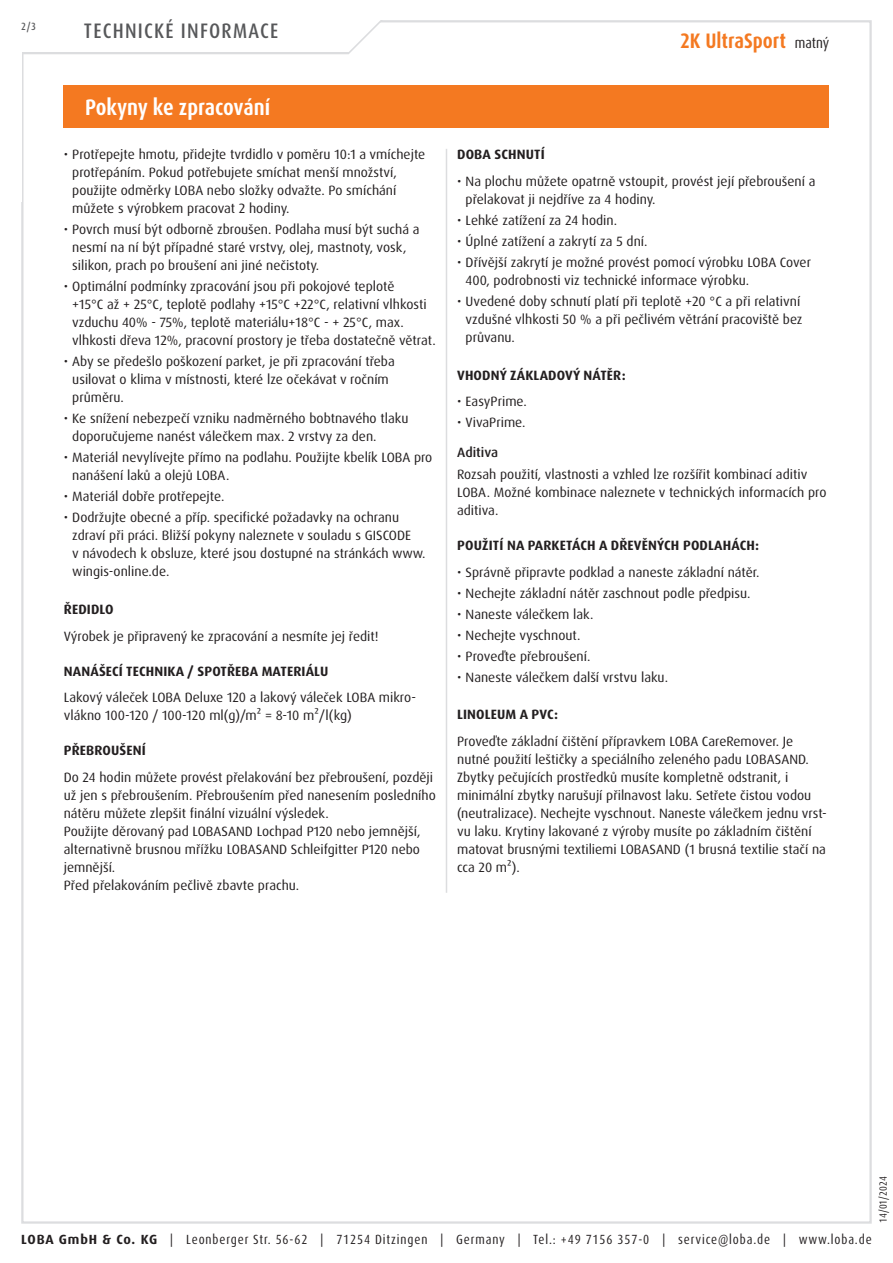
<style>
.page{position:relative;width:893px;height:1263px;background:#fff}
.page>*{position:absolute;margin:0;border:0;box-sizing:border-box;transform-origin:0 0}
.Abschnitt{font:700 condensed 22.5px "Dax Pro";color:#fff}
.t1{font:500 condensed 21px "Dax Pro";letter-spacing:.06em;color:#57585a}
.t2{font:700 condensed 21px "Dax Pro";color:#f47921}
.Text{font:13.5px/18px "Dax Pro";color:#231f20}
.t3{font:700 13.5px "Dax Pro";letter-spacing:.01em;color:#231f20}
.t4{font:500 13.5px "Dax Pro";color:#231f20}
.t5{font:condensed 13.35px "Dax Pro";letter-spacing:.065em;color:#231f20}
.t6{font:condensed 10.5px "Dax Pro";color:#231f20}
.t7{font:500 condensed 10.5px "Dax Pro";color:#57585a}
.s1{font-weight:400;font-size:15px;color:#231f20}
.s2{font-weight:700;font-stretch:normal}
</style>
<div class="page">
<svg style="left:22px;top:20px;width:410px;height:35px"></svg>
<div style="left:64px;top:85px;width:765px;height:43px;background:#f47921"></div>
<hr style="left:446px;top:149px;width:1px;height:744px;background:#dcdddf">
<p class="t7" style="left:21px;top:19px;width:16px">2/3</p>
<h2 class="t1" style="left:84px;top:17px;width:196px">TECHNICKÉ INFORMACE</h2>
<p class="Abschnitt" style="left:85px;top:93px;width:187px">Pokyny ke zpracování</p>
<p class="Text" style="left:72px;top:146px;width:354px;text-indent:-9px">• Protřepejte hmotu, přidejte tvrdidlo v poměru 10:1 a vmíchejte protřepáním. Pokud potřebujete smíchat menší množství, použijte odměrky LOBA nebo složky odvažte. Po smíchání můžete s výrobkem pracovat 2 hodiny.</p>
<p class="Text" style="left:72px;top:221px;width:349px;text-indent:-9px">• Povrch musí být odborně zbroušen. Podlaha musí být suchá a nesmí na ní být případné staré vrstvy, olej, mastnoty, vosk, silikon, prach po broušení ani jiné nečistoty.</p>
<p class="Text" style="left:72px;top:278px;width:365px;text-indent:-9px">• Optimální podmínky zpracování jsou při pokojové teplotě<br>+15°C až + 25°C, teplotě podlahy +15°C +22°C, relativní vlhkosti vzduchu 40% - 75%, teplotě materiálu+18°C - + 25°C, max. vlhkosti dřeva 12%, pracovní prostory je třeba dostatečně větrat.</p>
<p class="Text" style="left:72px;top:353px;width:324px;text-indent:-9px">• Aby se předešlo poškození parket, je při zpracování třeba usilovat o klima v místnosti, které lze očekávat v ročním průměru.</p>
<p class="Text" style="left:72px;top:410px;width:338px;text-indent:-9px">• Ke snížení nebezpečí vzniku nadměrného bobtnavého tlaku doporučujeme nanést válečkem max. 2 vrstvy za den.</p>
<p class="Text" style="left:72px;top:449px;width:362px;text-indent:-9px">• Materiál nevylívejte přímo na podlahu. Použijte kbelík LOBA pro nanášení laků a olejů LOBA.</p>
<p class="Text" style="left:64px;top:488px;width:162px">• Materiál dobře protřepejte.</p>
<p class="Text" style="left:72px;top:509px;width:355px;text-indent:-9px">• Dodržujte obecné a příp. specifické požadavky na ochranu zdraví při práci. Bližší pokyny naleznete v souladu s GISCODE<br>v návodech k obsluze, které jsou dostupné na stránkách www. wingis-online.de.</p>
<p class="t3" style="left:64px;top:601px;width:51px">ŘEDIDLO</p>
<p class="Text" style="left:64px;top:627px;width:316px">Výrobek je připravený ke zpracování a nesmíte jej ředit!</p>
<p class="t3" style="left:64px;top:662px;width:266px">NANÁŠECÍ TECHNIKA / SPOTŘEBA MATERIÁLU</p>
<p class="Text" style="left:64px;top:689px;width:354px">Lakový váleček LOBA Deluxe 120 a lakový váleček LOBA mikro&shy;vlákno 100-120 / 100-120 ml(g)/m² = 8-10 m²/l(kg)</p>
<p class="t3" style="left:64px;top:742px;width:83px">PŘEBROUŠENÍ</p>
<p class="Text" style="left:64px;top:768px;width:374px">Do 24 hodin můžete provést přelakování bez přebroušení, později už jen s přebroušením. Přebroušením před nanesením posledního nátěru můžete zlepšit finální vizuální výsledek.</p>
<p class="Text" style="left:64px;top:822px;width:358px;text-align:justify">Použijte děrovaný pad LOBASAND Lochpad P120 nebo jemnější, alternativně brusnou mřížku LOBASAND Schleifgitter P120 nebo jemnější.</p>
<p class="Text" style="left:64px;top:876px;width:237px">Před přelakováním pečlivě zbavte prachu.</p>
<h2 class="t2" style="left:680px;top:28px;width:151px">2K UltraSport <span class="s1">matný</span></h2>
<p class="t3" style="left:457px;top:146px;width:89px">DOBA SCHNUTÍ</p>
<p class="Text" style="left:466px;top:172px;width:351px;text-indent:-9px">• Na plochu můžete opatrně vstoupit, provést její přebroušení a přelakovat ji nejdříve za 4 hodiny.</p>
<p class="Text" style="left:457px;top:211px;width:162px">• Lehké zatížení za 24 hodin.</p>
<p class="Text" style="left:457px;top:232px;width:192px">• Úplné zatížení a zakrytí za 5 dní.</p>
<p class="Text" style="left:466px;top:253px;width:347px;text-indent:-9px">• Dřívější zakrytí je možné provést pomocí výrobku LOBA Cover<br>400, podrobnosti viz technické informace výrobku.</p>
<p class="Text" style="left:466px;top:292px;width:338px;text-indent:-9px">• Uvedené doby schnutí platí při teplotě +20 °C a při relativní vzdušné vlhkosti 50 % a při pečlivém větrání pracoviště bez průvanu.</p>
<p class="t3" style="left:457px;top:366px;width:170px">VHODNÝ ZÁKLADOVÝ NÁTĚR:</p>
<p class="Text" style="left:457px;top:393px;width:71px">• EasyPrime.</p>
<p class="Text" style="left:457px;top:414px;width:70px">• VivaPrime.</p>
<p class="t4" style="left:457px;top:443px;width:43px">Aditiva</p>
<p class="Text" style="left:457px;top:465px;width:371px">Rozsah použití, vlastnosti a vzhled lze rozšířit kombinací aditiv<br>LOBA. Možné kombinace naleznete v technických informacích pro aditiva.</p>
<p class="t3" style="left:457px;top:537px;width:303px">POUŽITÍ NA PARKETÁCH A DŘEVĚNÝCH PODLAHÁCH:</p>
<p class="Text" style="left:457px;top:563px;width:304px">• Správně připravte podklad a naneste základní nátěr.</p>
<p class="Text" style="left:457px;top:584px;width:295px">• Nechejte základní nátěr zaschnout podle předpisu.</p>
<p class="Text" style="left:457px;top:605px;width:138px">• Naneste válečkem lak.</p>
<p class="Text" style="left:457px;top:626px;width:125px">• Nechejte vyschnout.</p>
<p class="Text" style="left:457px;top:647px;width:135px">• Proveďte přebroušení.</p>
<p class="Text" style="left:457px;top:668px;width:212px">• Naneste válečkem další vrstvu laku.</p>
<p class="t3" style="left:457px;top:706px;width:102px">LINOLEUM A PVC:</p>
<p class="Text" style="left:457px;top:732px;width:371px">Proveďte základní čištění přípravkem LOBA CareRemover. Je nutné použití leštičky a speciálního zeleného padu LOBASAND.<br>Zbytky pečujících prostředků musíte kompletně odstranit, i minimální zbytky narušují přilnavost laku. Setřete čistou vodou (neutralizace). Nechejte vyschnout. Naneste válečkem jednu vrst&shy;vu laku. Krytiny lakované z výroby musíte po základním čištění matovat brusnými textiliemi LOBASAND (1 brusná textilie stačí na cca 20 m²).</p>
<p class="t6" style="left:876px;top:1222px;width:48px;rotate:-90deg">14/01/2024</p>
<p class="t5" style="left:21px;top:1230px;width:852px"><span class="s2">LOBA GmbH &amp; Co. KG</span> | Leonberger Str. 56-62 | 71254 Ditzingen | Germany | Tel.: +49 7156 357-0 | service@loba.de | www.loba.de</p>
</div>
